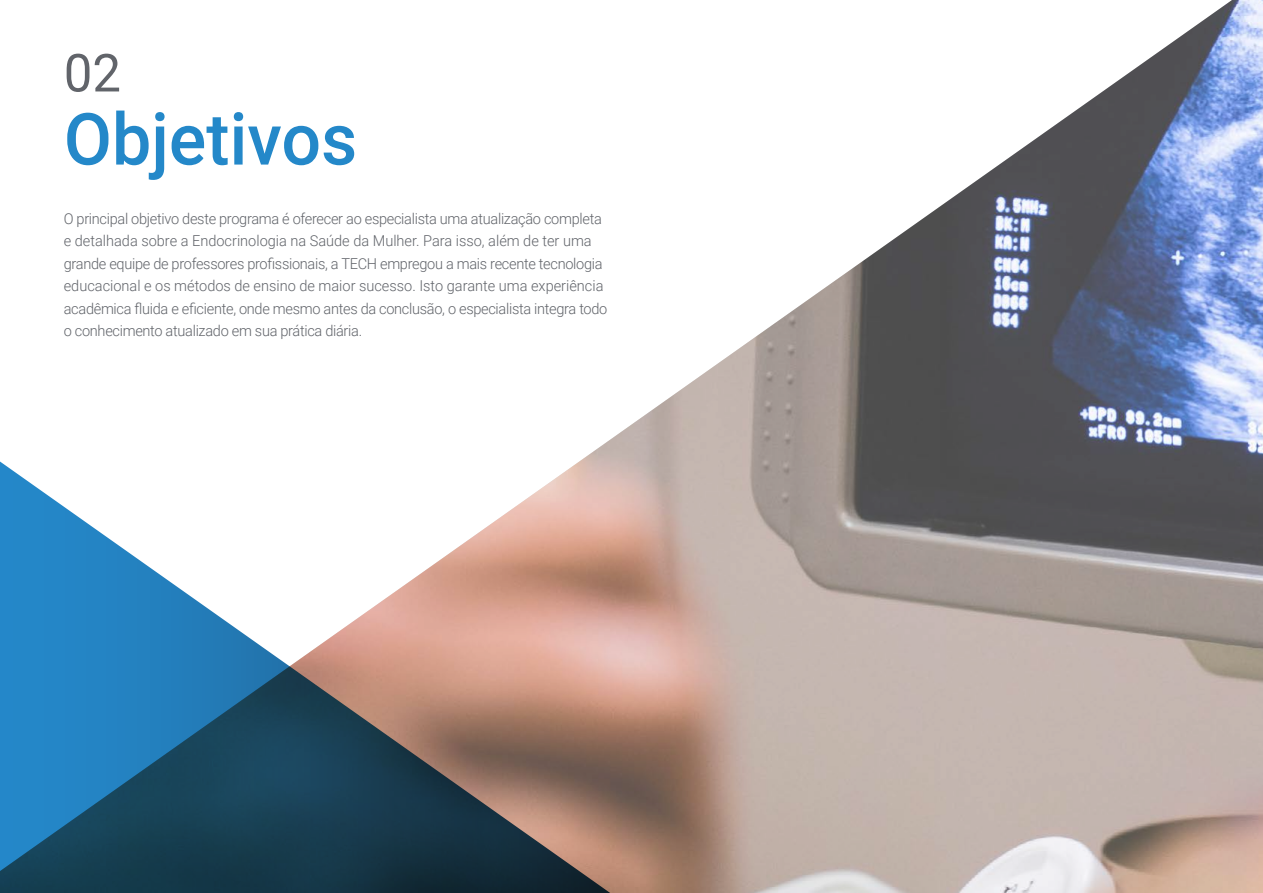
<style>
.page{position:relative;width:1263px;height:893px;background:#fff}
.page>*{position:absolute;margin:0;border:0;box-sizing:border-box;transform-origin:0 0}
.t1{font:500 72px "Roboto";color:#2488c9}
.t2{font:52.5px "Roboto";color:#61646a}
.t3{font:300 15px/22.5px "Roboto";letter-spacing:-.02em;color:#61646a}
</style>
<div class="page">
<img style="left:601px;top:0;width:662px;height:893px">
<svg style="left:0;top:446px;width:640px;height:447px"></svg>
<h2 class="t2" style="left:64px;top:36px;width:59px">02</h2>
<h1 class="t1" style="left:64px;top:89px;width:295px">Objetivos</h1>
<p class="t3" style="left:64px;top:207px;width:545px">O principal objetivo deste programa é oferecer ao especialista uma atualização completa e detalhada sobre a Endocrinologia na Saúde da Mulher. Para isso, além de ter uma grande equipe de professores profissionais, a TECH empregou a mais recente tecnologia educacional e os métodos de ensino de maior sucesso. Isto garante uma experiência acadêmica fluida e eficiente, onde mesmo antes da conclusão, o especialista integra todo o conhecimento atualizado em sua prática diária.</p>
</div>
